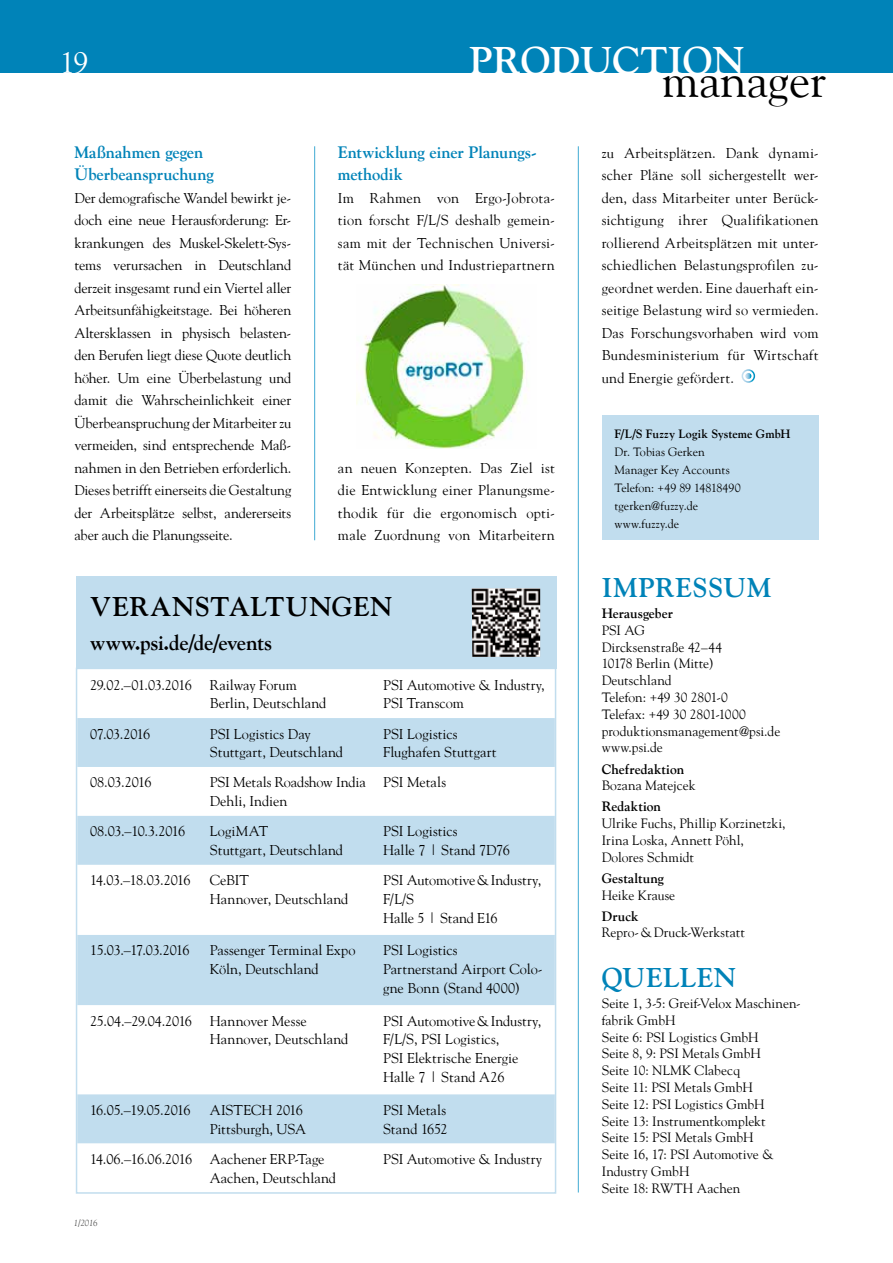
<style>
.page{position:relative;width:893px;height:1263px;background:#fff}
.page>*{position:absolute;margin:0;border:0;box-sizing:border-box;transform-origin:0 0}
.t1{font:47.7px "Goudy";color:#000}
.t2{font:700 38.4px "Goudy";color:#fff}
.t3{font:30px "Goudy";color:#fff}
.t4{font:700 27px "Goudy";letter-spacing:.02em;color:#0083b8}
.t5{font:700 27px "Goudy";letter-spacing:.02em;color:#000}
.t6{font:700 21px "Goudy";letter-spacing:-.015em;color:#000}
.t7{font:700 16.5px/22.5px "Goudy";letter-spacing:-.005em;color:#0083b8}
.t8{font:14.25px/22.5px "Goudy";color:#000}
.t9{font:14.25px "Goudy";letter-spacing:-.035em;color:#000}
.t10{font:14.25px "Goudy";letter-spacing:-.03em;color:#000}
.t11{font:14.25px "Goudy";letter-spacing:-.045em;color:#000}
.t12{font:14.25px "Goudy";letter-spacing:-.025em;color:#000}
.t13{font:14.25px "Goudy";letter-spacing:-.02em;color:#000}
.t14{font:13.5px/16.8px "Goudy";color:#000}
.t15{font:700 13.5px "Goudy";color:#000}
.t16{font:12px/18px "Goudy";letter-spacing:.005em;color:#000}
.t17{font:700 12px "Goudy";letter-spacing:.01em;color:#000}
.t18{font:italic 9px "Goudy";color:#565655}
</style>
<div class="page">
<div style="left:0;top:0;width:893px;height:72px;background:#0083b8"></div>
<hr style="left:314px;top:146px;width:1px;height:394px;background:#40aad3">
<hr style="left:578px;top:146px;width:1px;height:1046px;background:#40aad3">
<svg style="left:79px;top:718px;width:474px;height:425px;fill:#c1ddee"></svg>
<div style="left:76px;top:668px;width:480px;height:526px;border:2px solid #c1ddee"></div>
<div style="left:76px;top:576px;width:480px;height:93px;background:#c1ddee"></div>
<img style="left:472px;top:588px;width:68px;height:69px">
<div style="left:602px;top:415px;width:217px;height:125px;background:#c1ddee"></div>
<div style="left:742px;top:369px;width:13px;height:14px;border:2px solid #fff;border-radius:50%"></div>
<svg style="left:745px;top:373px;width:6px;height:6px"></svg>
<img style="left:357px;top:284px;width:169px;height:164px">
<h3 class="t3" style="left:60px;top:44px;width:30px">19</h3>
<p class="t7" style="left:74px;top:140px;width:141px">Maßnahmen gegen<br>Überbeanspruchung</p>
<p class="t8" style="left:74px;top:186px;width:218px;text-align:justify">Der demografische Wandel bewirkt je&shy;doch eine neue Herausforderung: Er&shy;krankungen des Muskel-Skelett-Sys&shy;tems verursachen in Deutschland derzeit insgesamt rund ein Viertel aller Arbeitsunfähigkeitstage. Bei höheren Altersklassen in physisch belasten&shy;den Berufen liegt diese Quote deutlich höher. Um eine Überbelastung und damit die Wahrscheinlichkeit einer Überbeanspruchung der Mitarbeiter zu vermeiden, sind entsprechende Maß&shy;nahmen in den Betrieben erforderlich.<br>Dieses betrifft einerseits die Gestaltung der Arbeitsplätze selbst, andererseits aber auch die Planungsseite.</p>
<h2 class="t2" style="left:469px;top:37px;width:277px">PRODUCTION</h2>
<h1 class="t1" style="left:662px;top:51px;width:166px">manager</h1>
<p class="t7" style="left:338px;top:140px;width:200px">Entwicklung einer Planungs&shy;methodik</p>
<p class="t8" style="left:338px;top:186px;width:218px;text-align:justify">Im Rahmen von Ergo-Jobrota&shy;tion forscht F/L/S deshalb gemein&shy;sam mit der Technischen Universi&shy;tät München und Industriepartnern</p>
<p class="t8" style="left:338px;top:456px;width:218px;text-align:justify">an neuen Konzepten. Das Ziel ist die Entwicklung einer Planungsme&shy;thodik für die ergonomisch opti&shy;male Zuordnung von Mitarbeitern</p>
<p class="t8" style="left:602px;top:141px;width:218px;text-align:justify">zu Arbeitsplätzen. Dank dynami&shy;scher Pläne soll sichergestellt wer&shy;den, dass Mitarbeiter unter Berück&shy;sichtigung ihrer Qualifikationen rollierend Arbeitsplätzen mit unter&shy;schiedlichen Belastungsprofilen zu&shy;geordnet werden. Eine dauerhaft ein&shy;seitige Belastung wird so vermieden.<br>Das Forschungsvorhaben wird vom Bundesministerium für Wirtschaft und Energie gefördert.</p>
<p class="t17" style="left:614px;top:426px;width:178px">F/L/S Fuzzy Logik Systeme GmbH</p>
<p class="t16" style="left:614px;top:442px;width:128px">Dr. Tobias Gerken<br>Manager Key Accounts<br>Telefon: +49 89 14818490 tgerken@fuzzy.de www.fuzzy.de</p>
<h3 class="t5" style="left:90px;top:590px;width:304px">VERANSTALTUNGEN</h3>
<h3 class="t6" style="left:90px;top:629px;width:184px">www.psi.de/de/events</h3>
<p class="t10" style="left:90px;top:676px;width:103px">29.02.–01.03.2016</p>
<p class="t8" style="left:210px;top:675px;width:118px;line-height:18.8px">Railway Forum<br>Berlin, Deutschland</p>
<p class="t8" style="left:383px;top:675px;width:163px;line-height:18.8px">PSI Automotive &amp; Industry,<br>PSI Transcom</p>
<p class="t8" style="left:90px;top:722px;width:62px">07.03.2016</p>
<p class="t8" style="left:210px;top:724px;width:135px;line-height:18.8px">PSI Logistics Day<br>Stuttgart, Deutschland</p>
<p class="t8" style="left:383px;top:724px;width:115px;line-height:18.8px">PSI Logistics<br>Flughafen Stuttgart</p>
<p class="t8" style="left:90px;top:771px;width:63px">08.03.2016</p>
<p class="t8" style="left:210px;top:773px;width:157px;line-height:18.8px">PSI Metals Roadshow India<br>Dehli, Indien</p>
<p class="t8" style="left:383px;top:771px;width:64px">PSI Metals</p>
<p class="t9" style="left:90px;top:822px;width:97px">08.03.–10.3.2016</p>
<p class="t8" style="left:210px;top:822px;width:135px;line-height:18.8px">LogiMAT<br>Stuttgart, Deutschland</p>
<p class="t8" style="left:383px;top:822px;width:128px;line-height:18.8px">PSI Logistics<br>Halle 7 | Stand 7D76</p>
<p class="t11" style="left:90px;top:871px;width:102px">14.03.–18.03.2016</p>
<p class="t8" style="left:210px;top:870px;width:140px;line-height:18.8px">CeBIT<br>Hannover, Deutschland</p>
<p class="t8" style="left:383px;top:870px;width:160px;line-height:18.8px">PSI Automotive&amp;Industry,<br>F/L/S<br>Halle 5 | Stand E16</p>
<p class="t12" style="left:90px;top:942px;width:101px">15.03.–17.03.2016</p>
<p class="t8" style="left:210px;top:941px;width:147px;line-height:18.8px">Passenger Terminal Expo<br>Köln, Deutschland</p>
<p class="t8" style="left:383px;top:941px;width:161px;line-height:18.8px">PSI Logistics<br>Partnerstand Airport Colo&shy;gne Bonn (Stand 4000)</p>
<p class="t13" style="left:90px;top:1012px;width:103px">25.04.–29.04.2016</p>
<p class="t8" style="left:210px;top:1011px;width:140px;line-height:18.8px">Hannover Messe<br>Hannover, Deutschland</p>
<p class="t8" style="left:383px;top:1011px;width:160px;line-height:18.8px">PSI Automotive&amp;Industry,<br>F/L/S, PSI Logistics,<br>PSI Elektrische Energie<br>Halle 7 | Stand A26</p>
<p class="t9" style="left:90px;top:1101px;width:102px">16.05.–19.05.2016</p>
<p class="t8" style="left:210px;top:1100px;width:98px;line-height:18.8px">AISTECH 2016<br>Pittsburgh, USA</p>
<p class="t8" style="left:383px;top:1100px;width:66px;line-height:18.8px">PSI Metals<br>Stand 1652</p>
<p class="t8" style="left:210px;top:1149px;width:128px;line-height:18.8px;text-indent:-120px">14.06.–16.06.2016 Aachener ERP-Tage<br>Aachen, Deutschland</p>
<p class="t8" style="left:383px;top:1147px;width:161px">PSI Automotive &amp; Industry</p>
<p class="t18" style="left:74px;top:1217px;width:25px">1/2016</p>
<h3 class="t4" style="left:602px;top:571px;width:171px">IMPRESSUM</h3>
<p class="t15" style="left:602px;top:605px;width:73px">Herausgeber</p>
<p class="t14" style="left:602px;top:621px;width:180px">PSI AG<br>Dircksenstraße 42–44<br>10178 Berlin (Mitte)<br>Deutschland<br>Telefon: +49 30 2801-0<br>Telefax: +49 30 2801-1000 produktionsmanagement@psi.de www.psi.de</p>
<p class="t15" style="left:602px;top:760px;width:84px">Chefredaktion</p>
<p class="t14" style="left:602px;top:777px;width:95px">Bozana Matejcek</p>
<p class="t15" style="left:602px;top:798px;width:61px">Redaktion</p>
<p class="t14" style="left:602px;top:815px;width:185px">Ulrike Fuchs, Phillip Korzinetzki,<br>Irina Loska, Annett Pöhl,<br>Dolores Schmidt</p>
<p class="t15" style="left:602px;top:870px;width:64px">Gestaltung</p>
<p class="t14" style="left:602px;top:886px;width:75px">Heike Krause</p>
<p class="t15" style="left:602px;top:908px;width:38px">Druck</p>
<p class="t14" style="left:602px;top:924px;width:145px">Repro-&amp;Druck-Werkstatt</p>
<h3 class="t4" style="left:602px;top:961px;width:136px">QUELLEN</h3>
<p class="t14" style="left:602px;top:994px;width:199px">Seite 1, 3-5: Greif-Velox Maschinen&shy;fabrik GmbH<br>Seite 6: PSI Logistics GmbH<br>Seite 8, 9: PSI Metals GmbH<br>Seite 10: NLMK Clabecq<br>Seite 11: PSI Metals GmbH<br>Seite 12: PSI Logistics GmbH<br>Seite 13: Instrumentkomplekt<br>Seite 15: PSI Metals GmbH<br>Seite 16, 17: PSI Automotive &amp;<br>Industry GmbH<br>Seite 18: RWTH Aachen</p>
</div>
